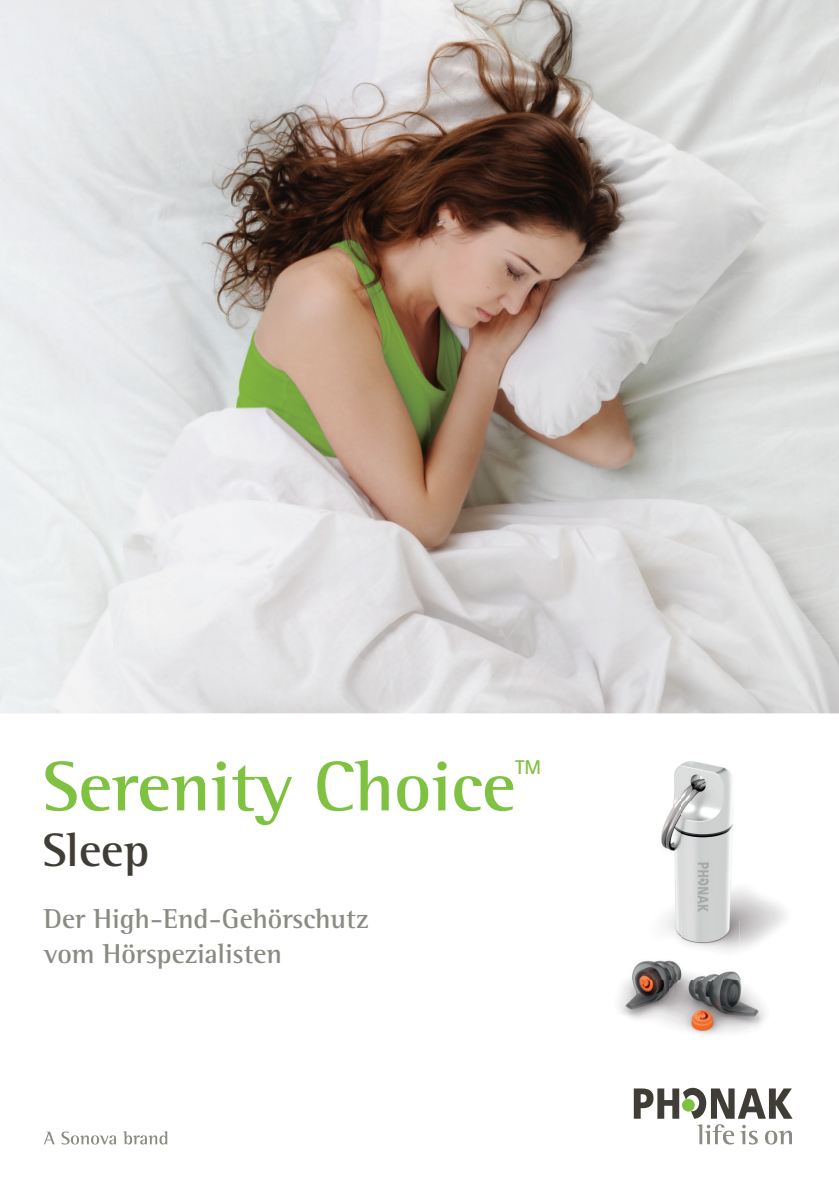
<style>
.page{position:relative;width:839px;height:1190px;background:#fff}
.page>*{position:absolute;margin:0;border:0;box-sizing:border-box;transform-origin:0 0}
.t1{font:700 72px "Rotis Semifor Phonak";color:#7fc241}
.t2{font:700 48px "Rotis Semifor Phonak";color:#3f3d36}
.t3{font:700 28px/35px "Rotis Semifor Phonak";color:#8b8b83}
.t4{font:700 20px "Rotis Sansfor Phonak";color:#7fc241}
</style>
<div class="page">
<img style="left:0;top:0;width:839px;height:713px">
<img style="left:661px;top:761px;width:125px;height:159px">
<img style="left:664px;top:920px;width:17px;height:20px">
<img style="left:681px;top:920px;width:58px;height:31px">
<img style="left:739px;top:920px;width:45px;height:29px">
<img style="left:619px;top:979px;width:146px;height:56px">
<img style="left:630px;top:951px;width:111px;height:28px">
<svg style="left:44px;top:1131px;width:11px;height:13px"></svg>
<svg style="left:61px;top:1131px;width:55px;height:13px"></svg>
<svg style="left:123px;top:1131px;width:44px;height:13px"></svg>
<svg style="left:634px;top:1087px;width:158px;height:57px"></svg>
<h1 class="t1" style="left:43px;top:742px;width:474px">Serenity Choice</h1>
<p class="t4" style="left:515px;top:754px;width:27px">TM</p>
<h2 class="t2" style="left:43px;top:820px;width:108px">Sleep</h2>
<p class="t3" style="left:44px;top:900px;width:326px">Der High-End-Gehörschutz vom Hörspezialisten</p>
</div>
